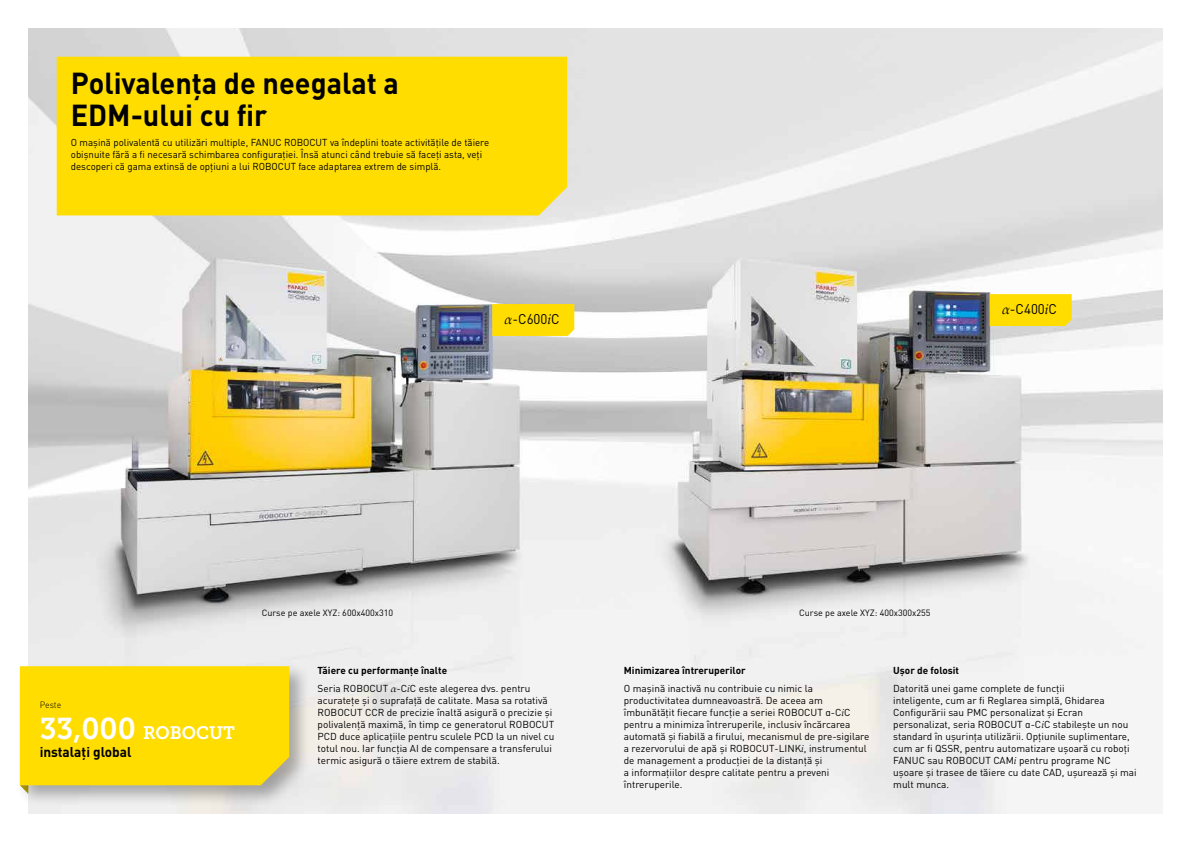
<style>
.page{position:relative;width:1191px;height:842px;background:#fff}
.page>*{position:absolute;margin:0;border:0;box-sizing:border-box;transform-origin:0 0}
.t1{font:700 30px/32px "DIN Pro";color:#000;scale:.96 1}
.t2{font:18px "Museo Slab 700";color:#fff}
.t3{font:14px "DIN Pro";color:#000;scale:.95 1}
.t4{font:700 14px "DIN Pro";color:#000}
.t5{font:10px/12px "DIN Pro";color:#000}
.t6{font:700 10px "DIN Pro";color:#000}
.t7{font:9px "DIN Pro";color:#000}
.t8{font:300 9px "DIN Pro";letter-spacing:-.005em;color:#000}
.s1{font-family:"Palatino Linotype";font-style:italic}
.s2{font-size:30px}
.s3{font-weight:700}
</style>
<div class="page">
<img style="left:28px;top:28px;width:1134px;height:786px">
<div style="left:57px;top:57px;width:510px;height:158px;background:#fd0"></div>
<svg style="left:492px;top:304px;width:82px;height:32px;background:#fedd03"></svg>
<div style="left:989px;top:294px;width:82px;height:32px;background:#fd0"></div>
<div style="left:16px;top:663px;width:295px;height:144px;background:#000;opacity:.3"></div>
<svg style="left:20px;top:666px;width:269px;height:128px;background:#f9d90e"></svg>
<h1 class="t1" style="left:71px;top:66px;width:343px">Polivalența de neegalat a<br>EDM-ului cu fir</h1>
<p class="t5" style="left:71px;top:136px;width:420px">O mașină polivalentă cu utilizări multiple, FANUC ROBOCUT va îndeplini toate activitățile de tăiere obișnuite fără a fi necesară schimbarea configurației. Însă atunci când trebuie să faceți asta, veți descoperi că gama extinsă de opțiuni a lui ROBOCUT face adaptarea extrem de simplă.</p>
<h3 class="t3" style="left:504px;top:310px;width:59px"><span class="s1">α</span>-C600<span class="s1">i</span>C</h3>
<h3 class="t3" style="left:1002px;top:300px;width:59px"><span class="s1">α</span>-C400<span class="s1">i</span>C</h3>
<p class="t7" style="left:262px;top:607px;width:133px">Curse pe axele XYZ: 600x400x310</p>
<p class="t7" style="left:799px;top:607px;width:133px">Curse pe axele XYZ: 400x300x255</p>
<p class="t8" style="left:40px;top:698px;width:23px">Peste</p>
<h2 class="t2" style="left:40px;top:722px;width:197px"><span class="s2">33,000</span> ROBOCUT</h2>
<h3 class="t4" style="left:40px;top:743px;width:93px">instalați global</h3>
<p class="t5" style="left:317px;top:661px;width:214px;line-height:17.7px"><span class="s3">Tăiere cu performanțe înalte<br></span>Seria ROBOCUT <span class="s1">α</span>-C<span class="s1">i</span>C este alegerea dvs. pentru</p>
<p class="t5" style="left:317px;top:693px;width:238px">acuratețe și o suprafață de calitate. Masa sa rotativă ROBOCUT CCR de precizie înaltă asigură o precizie și polivalență maximă, în timp ce generatorul ROBOCUT PCD duce aplicațiile pentru sculele PCD la un nivel cu totul nou. Iar funcția AI de compensare a transferului termic asigură o tăiere extrem de stabilă.</p>
<p class="t6" style="left:624px;top:663px;width:123px">Minimizarea întreruperilor</p>
<p class="t5" style="left:624px;top:681px;width:247px">O mașină inactivă nu contribuie cu nimic la productivitatea dumneavoastră. De aceea am îmbunătățit fiecare funcție a seriei ROBOCUT α-C<span class="s1">i</span>C pentru a minimiza întreruperile, inclusiv încărcarea automată și fiabilă a firului, mecanismul de pre-sigilare a rezervorului de apă și ROBOCUT-LINK<span class="s1">i</span>, instrumentul de management a producției de la distanță și<br>a informațiilor despre calitate pentru a preveni întreruperile.</p>
<p class="t6" style="left:893px;top:663px;width:67px">Ușor de folosit</p>
<p class="t5" style="left:893px;top:681px;width:245px">Datorită unei game complete de funcții<br>inteligente, cum ar fi Reglarea simplă, Ghidarea Configurării sau PMC personalizat și Ecran personalizat, seria ROBOCUT α-C<span class="s1">i</span>C stabilește un nou standard în ușurința utilizării. Opțiunile suplimentare, cum ar fi QSSR, pentru automatizare ușoară cu roboți FANUC sau ROBOCUT CAM<span class="s1">i</span> pentru programe NC ușoare și trasee de tăiere cu date CAD, ușurează și mai mult munca.</p>
</div>
